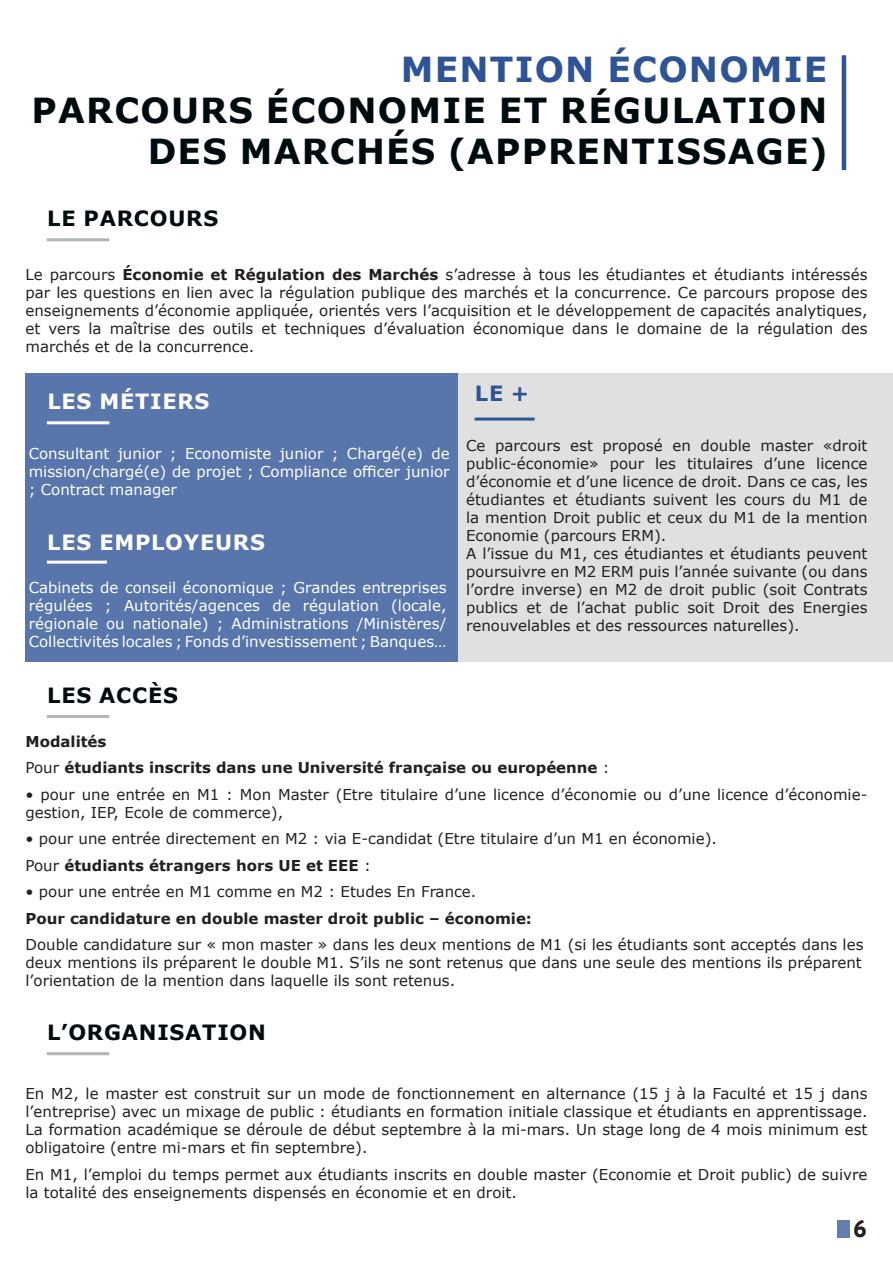
<style>
.page{position:relative;width:893px;height:1263px;background:#fff}
.page>*{position:absolute;margin:0;border:0;box-sizing:border-box;transform-origin:0 0}
.t1{font:700 34.5px/41.4px "Verdana";letter-spacing:.035em;color:#000b0f;text-align:right}
.t2{font:700 34.5px "Verdana";letter-spacing:.035em;color:#2f5496}
.t3{font:800 24px "PT Sans Pro";color:#231f20}
.t4{font:700 21px "Verdana";letter-spacing:.035em;color:#000b0f}
.t5{font:700 21px "Verdana";letter-spacing:.035em;color:#fff}
.t6{font:700 21px "Verdana";color:#2f5496}
.t7{font:15px/18px "Verdana";color:#231f20;text-align:justify}
.t8{font:15px/18px "Verdana";color:#fff;text-align:justify}
.t9{font:700 15px "Verdana";color:#231f20}
.s1{font-weight:700}
.s2{font-weight:400}
</style>
<div class="page">
<div style="left:838px;top:1220px;width:12px;height:17px;background:#637eb0"></div>
<div style="left:458px;top:373px;width:435px;height:288px;background:#e0e0e0"></div>
<div style="left:26px;top:373px;width:432px;height:288px;background:#5876ab"></div>
<hr style="left:842px;top:55px;width:4px;height:115px;background:#2f5496">
<hr style="left:47px;top:238px;width:62px;height:3px;background:#b2b5b5">
<hr style="left:47px;top:421px;width:62px;height:3px;background:#fff">
<hr style="left:47px;top:561px;width:60px;height:3px;background:#fff">
<hr style="left:47px;top:715px;width:62px;height:3px;background:#b2b5b5">
<hr style="left:47px;top:1052px;width:62px;height:3px;background:#b2b5b5">
<hr style="left:475px;top:418px;width:60px;height:3px;background:#2f5496">
<p class="t2" style="left:401px;top:45px;width:428px">MENTION ÉCONOMIE</p>
<p class="t1" style="left:32px;top:89px;width:798px">PARCOURS ÉCONOMIE ET RÉGULATION<br>DES MARCHÉS (APPRENTISSAGE)</p>
<p class="t4" style="left:47px;top:204px;width:173px">LE PARCOURS</p>
<p class="t7" style="left:26px;top:265px;width:843px">Le parcours <span class="s1">Économie et Régulation des Marchés</span> s’adresse à tous les étudiantes et étudiants intéressés par les questions en lien avec la régulation publique des marchés et la concurrence. Ce parcours propose des enseignements d’économie appliquée, orientés vers l’acquisition et le développement de capacités analytiques, et vers la maîtrise des outils et techniques d’évaluation économique dans le domaine de la régulation des marchés et de la concurrence.</p>
<p class="t5" style="left:47px;top:387px;width:164px">LES MÉTIERS</p>
<p class="t8" style="left:29px;top:444px;width:422px">Consultant junior ; Economiste junior ; Chargé(e) de mission/chargé(e) de projet ; Compliance officer junior ; Contract manager</p>
<p class="t5" style="left:47px;top:527px;width:219px">LES EMPLOYEURS</p>
<p class="t8" style="left:29px;top:578px;width:419px">Cabinets de conseil économique ; Grandes entreprises régulées ; Autorités/agences de régulation (locale, régionale ou nationale) ; Administrations /Ministères/ Collectivités locales ; Fonds d’investissement ; Banques…</p>
<p class="t6" style="left:475px;top:378px;width:56px">LE +</p>
<p class="t7" style="left:466px;top:436px;width:403px">Ce parcours est proposé en double master «droit public-économie» pour les titulaires d’une licence d’économie et d’une licence de droit. Dans ce cas, les étudiantes et étudiants suivent les cours du M1 de la mention Droit public et ceux du M1 de la mention Economie (parcours ERM).</p>
<p class="t7" style="left:466px;top:544px;width:403px">A l’issue du M1, ces étudiantes et étudiants peuvent poursuivre en M2 ERM puis l’année suivante (ou dans l’ordre inverse) en M2 de droit public (soit Contrats publics et de l’achat public soit Droit des Energies renouvelables et des ressources naturelles).</p>
<p class="t4" style="left:47px;top:680px;width:132px">LES ACCÈS</p>
<p class="t9" style="left:26px;top:731px;width:82px">Modalités</p>
<p class="t9" style="left:26px;top:757px;width:586px"><span class="s2">Pour</span> étudiants inscrits dans une Université française ou européenne <span class="s2">:</span></p>
<p class="t7" style="left:26px;top:785px;width:843px">• pour une entrée en M1 : Mon Master (Etre titulaire d’une licence d’économie ou d’une licence d’économie&shy;gestion, IEP, Ecole de commerce),</p>
<p class="t7" style="left:26px;top:830px;width:693px">• pour une entrée directement en M2 : via E-candidat (Etre titulaire d’un M1 en économie).</p>
<p class="t9" style="left:26px;top:855px;width:347px"><span class="s2">Pour</span> étudiants étrangers hors UE et EEE <span class="s2">:</span></p>
<p class="t7" style="left:26px;top:883px;width:452px">• pour une entrée en M1 comme en M2 : Etudes En France.</p>
<p class="t9" style="left:26px;top:908px;width:508px">Pour candidature en double master droit public – économie:</p>
<p class="t7" style="left:26px;top:936px;width:839px">Double candidature sur « mon master » dans les deux mentions de M1 (si les étudiants sont acceptés dans les deux mentions ils préparent le double M1. S’ils ne sont retenus que dans une seule des mentions ils préparent l’orientation de la mention dans laquelle ils sont retenus.</p>
<p class="t4" style="left:47px;top:1018px;width:220px">L’ORGANISATION</p>
<p class="t7" style="left:26px;top:1084px;width:843px">En M2, le master est construit sur un mode de fonctionnement en alternance (15 j à la Faculté et 15 j dans l’entreprise) avec un mixage de public : étudiants en formation initiale classique et étudiants en apprentissage.<br>La formation académique se déroule de début septembre à la mi-mars. Un stage long de 4 mois minimum est obligatoire (entre mi-mars et fin septembre).</p>
<p class="t7" style="left:26px;top:1165px;width:843px">En M1, l’emploi du temps permet aux étudiants inscrits en double master (Economie et Droit public) de suivre la totalité des enseignements dispensés en économie et en droit.</p>
<p class="t3" style="left:853px;top:1212px;width:16px">6</p>
</div>
